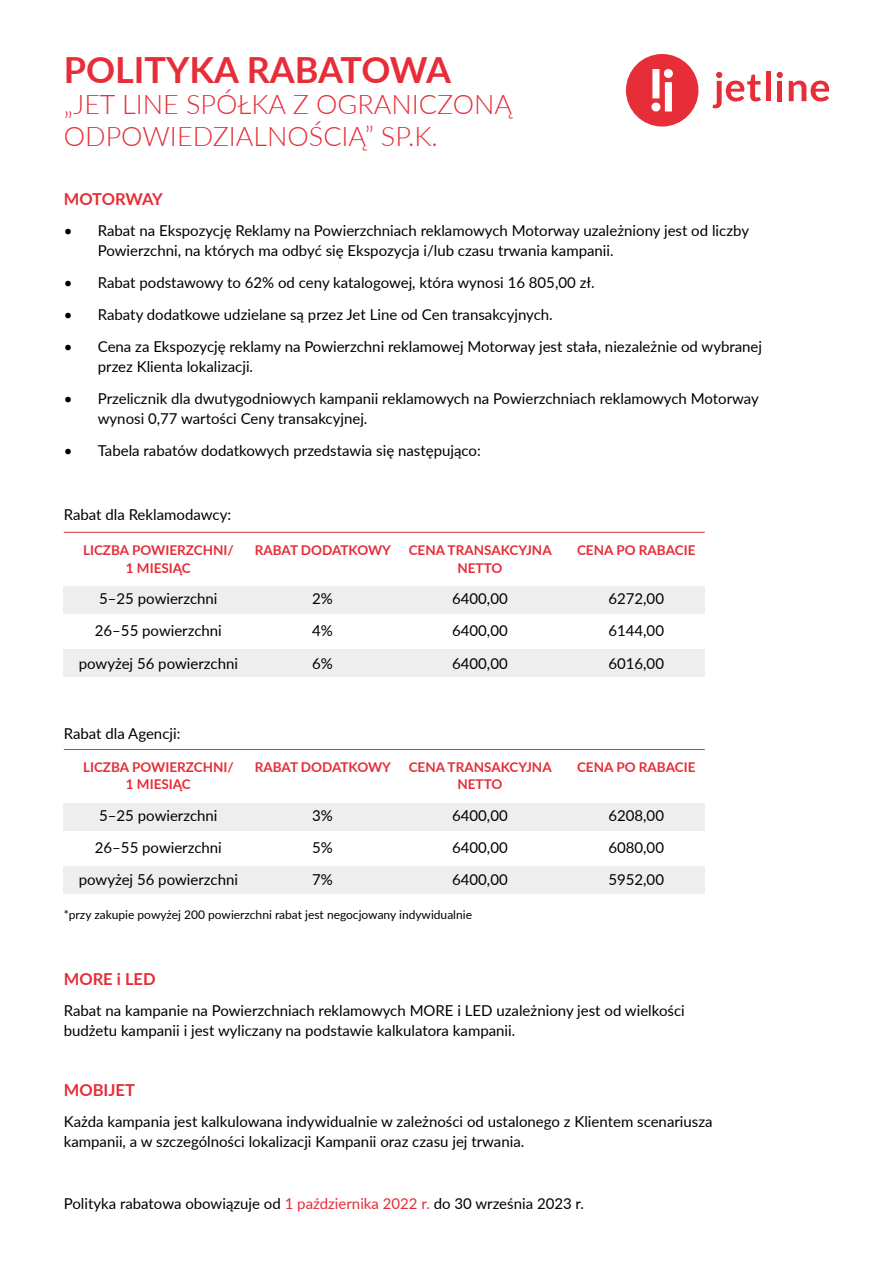
<style>
.page{position:relative;width:893px;height:1263px;background:#fff}
.page>*{position:absolute;margin:0;border:0;box-sizing:border-box;transform-origin:0 0}
.t1{font:700 36px "Lato";color:#e62d38}
.t2{font:300 27px/31.5px "Lato";color:#e62d38}
.t3{font:700 16.5px "Lato";color:#e62d38}
.t4{font:700 16.5px "Lato";letter-spacing:-.025em;color:#e62d38}
.t5{font:15px/32.2px "Lato";color:#000;text-align:justify}
.t6{font:700 13.5px/17.9px "Lato";color:#e62d38;text-align:center}
.t7{font:12px "Lato";color:#000}
.s1{color:#e62d38}
</style>
<div class="page">
<svg style="left:713px;top:72px;width:48px;height:36px"></svg>
<div style="left:766px;top:72px;width:5px;height:29px;background:#e62d38"></div>
<svg style="left:777px;top:72px;width:6px;height:6px"></svg>
<div style="left:777px;top:81px;width:5px;height:20px;background:#e62d38"></div>
<svg style="left:789px;top:81px;width:40px;height:20px"></svg>
<svg style="left:626px;top:54px;width:72px;height:73px"></svg>
<div style="left:64px;top:649px;width:641px;height:28px;background:#eee"></div>
<div style="left:64px;top:586px;width:641px;height:28px;background:#eee"></div>
<div style="left:64px;top:866px;width:641px;height:27px;background:#eee"></div>
<div style="left:64px;top:803px;width:641px;height:28px;background:#eee"></div>
<hr style="left:64px;top:532px;width:641px;height:1px;background:#e62d38">
<hr style="left:64px;top:749px;width:641px;height:1px;background:#e62d38">
<h1 class="t1" style="left:64px;top:43px;width:389px">POLITYKA RABATOWA</h1>
<h2 class="t2" style="left:64px;top:88px;width:450px">„JET LINE SPÓŁKA Z OGRANICZONĄ<br>ODPOWIEDZIALNOŚCIĄ” SP.K.</h2>
<p class="t4" style="left:64px;top:186px;width:101px">MOTORWAY</p>
<p class="t5" style="left:98px;top:220px;width:653px;line-height:19.5px;text-indent:-34px">• Rabat na Ekspozycję Reklamy na Powierzchniach reklamowych Motorway uzależniony jest od liczby<br>Powierzchni, na których ma odbyć się Ekspozycja i/lub czasu trwania kampanii.</p>
<p class="t5" style="left:64px;top:266px;width:532px">• Rabat podstawowy to 62% od ceny katalogowej, która wynosi 16 805,00 zł.</p>
<p class="t5" style="left:64px;top:298px;width:491px">• Rabaty dodatkowe udzielane są przez Jet Line od Cen transakcyjnych.</p>
<p class="t5" style="left:98px;top:336px;width:666px;line-height:19.5px;text-indent:-34px">• Cena za Ekspozycję reklamy na Powierzchni reklamowej Motorway jest stała, niezależnie od wybranej przez Klienta lokalizacji.</p>
<p class="t5" style="left:98px;top:388px;width:663px;line-height:19.5px;text-indent:-34px">• Przelicznik dla dwutygodniowych kampanii reklamowych na Powierzchniach reklamowych Motorway wynosi 0,77 wartości Ceny transakcyjnej.</p>
<p class="t5" style="left:64px;top:434px;width:419px">• Tabela rabatów dodatkowych przedstawia się następująco:</p>
<p class="t5" style="left:64px;top:498px;width:169px">Rabat dla Reklamodawcy:</p>
<p class="t6" style="left:83px;top:540px;width:152px">LICZBA POWIERZCHNI/<br>1 MIESIĄC</p>
<p class="t5" style="left:79px;top:582px;width:161px;text-align:center">5–25 powierzchni<br>26–55 powierzchni powyżej 56 powierzchni</p>
<p class="t6" style="left:255px;top:540px;width:138px">RABAT DODATKOWY</p>
<p class="t5" style="left:312px;top:582px;width:22px">2% 4% 6%</p>
<p class="t6" style="left:409px;top:540px;width:144px">CENA TRANSAKCYJNA<br>NETTO</p>
<p class="t5" style="left:452px;top:582px;width:57px">6400,00<br>6400,00<br>6400,00</p>
<p class="t5" style="left:64px;top:716px;width:118px">Rabat dla Agencji:</p>
<p class="t6" style="left:83px;top:757px;width:152px">LICZBA POWIERZCHNI/<br>1 MIESIĄC</p>
<p class="t5" style="left:79px;top:799px;width:161px;text-align:center">5–25 powierzchni<br>26–55 powierzchni powyżej 56 powierzchni</p>
<p class="t6" style="left:255px;top:757px;width:138px">RABAT DODATKOWY</p>
<p class="t5" style="left:312px;top:799px;width:22px">3% 5% 7%</p>
<p class="t6" style="left:409px;top:757px;width:144px">CENA TRANSAKCYJNA<br>NETTO</p>
<p class="t5" style="left:452px;top:799px;width:57px">6400,00<br>6400,00<br>6400,00</p>
<p class="t7" style="left:64px;top:906px;width:410px">*przy zakupie powyżej 200 powierzchni rabat jest negocjowany indywidualnie</p>
<p class="t6" style="left:577px;top:540px;width:120px">CENA PO RABACIE</p>
<p class="t5" style="left:608px;top:582px;width:57px">6272,00<br>6144,00<br>6016,00</p>
<p class="t6" style="left:577px;top:757px;width:120px">CENA PO RABACIE</p>
<p class="t5" style="left:608px;top:799px;width:57px">6208,00<br>6080,00<br>5952,00</p>
<p class="t3" style="left:64px;top:966px;width:93px">MORE i LED</p>
<p class="t5" style="left:64px;top:1000px;width:622px;line-height:19.5px">Rabat na kampanie na Powierzchniach reklamowych MORE i LED uzależniony jest od wielkości budżetu kampanii i jest wyliczany na podstawie kalkulatora kampanii.</p>
<p class="t3" style="left:64px;top:1078px;width:73px">MOBIJET</p>
<p class="t5" style="left:64px;top:1111px;width:650px;line-height:19.5px">Każda kampania jest kalkulowana indywidualnie w zależności od ustalonego z Klientem scenariusza kampanii, a w szczególności lokalizacji Kampanii oraz czasu jej trwania.</p>
<p class="t5" style="left:64px;top:1187px;width:522px">Polityka rabatowa obowiązuje od <span class="s1">1 października 2022 r.</span> do 30 września 2023 r.</p>
</div>
